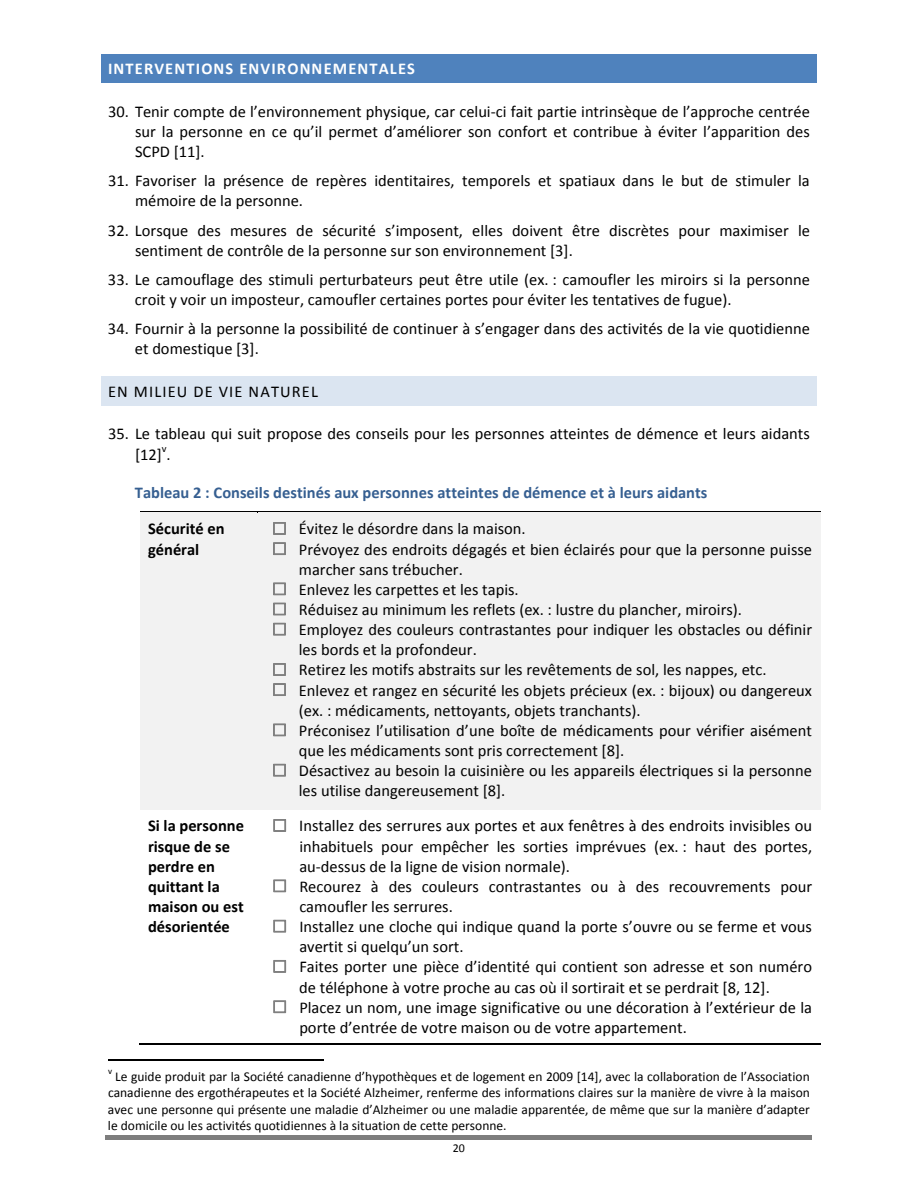
<style>
.page{position:relative;width:918px;height:1188px;background:#fff}
.page>*{position:absolute;margin:0;border:0;box-sizing:border-box;transform-origin:0 0}
.t1{font:16.5px/20.1px "Calibri";color:#000}
.t2{font:700 16.5px/20.1px "Calibri";color:#000}
.t3{font:700 16.5px "Calibri";color:#365f91}
.t4{font:700 16.5px "Calibri";letter-spacing:.07em;color:#fff}
.t5{font:16.5px "Calibri";letter-spacing:.07em;color:#000}
.t6{font:13.5px/16.5px "Calibri";color:#000;text-align:justify}
.t7{font:12px "Calibri";color:#000}
.t8{font:10.5px "Calibri";color:#000}
.t9{font:9px "Calibri";color:#000}
</style>
<div class="page">
<hr style="left:106px;top:1135px;width:706px;height:2px;background:#7e7e7e">
<hr style="left:106px;top:1138px;width:706px;height:1px;background:#7e7e7e">
<div style="left:106px;top:58px;width:706px;height:21px;background:#4f82bd"></div>
<hr style="left:101px;top:54px;width:716px;height:4px;background:#4f82bd">
<hr style="left:101px;top:79px;width:716px;height:4px;background:#4f82bd">
<div style="left:101px;top:58px;width:5px;height:21px;background:#4f82bd"></div>
<div style="left:812px;top:58px;width:5px;height:21px;background:#4f82bd"></div>
<div style="left:106px;top:381px;width:706px;height:20px;background:#dbe5f1"></div>
<hr style="left:101px;top:377px;width:716px;height:4px;background:#dbe5f1">
<div style="left:101px;top:401px;width:716px;height:5px;background:#dbe5f1"></div>
<div style="left:101px;top:381px;width:5px;height:20px;background:#dbe5f1"></div>
<div style="left:812px;top:381px;width:5px;height:20px;background:#dbe5f1"></div>
<div style="left:140px;top:513px;width:117px;height:297px;background:#f2f2f2"></div>
<div style="left:257px;top:513px;width:563px;height:297px;background:#f2f2f2"></div>
<hr style="left:140px;top:511px;width:117px;height:2px;background:#000">
<hr style="left:257px;top:511px;width:563px;height:2px;background:#000">
<hr style="left:139px;top:1043px;width:118px;height:2px;background:#000">
<hr style="left:256px;top:1043px;width:564px;height:2px;background:#000">
<hr style="left:108px;top:1059px;width:216px;height:2px;background:#000">
<p class="t4" style="left:108px;top:62px;width:308px">INTERVENTIONS ENVIRONNEMENTALES</p>
<p class="t1" style="left:135px;top:103px;width:676px;text-align:justify;text-indent:-27px">30. Tenir compte de l’environnement physique, car celui‐ci fait partie intrinsèque de l’approche centrée sur la personne en ce qu’il permet d’améliorer son confort et contribue à éviter l’apparition des SCPD [11].</p>
<p class="t1" style="left:135px;top:172px;width:676px;text-indent:-27px">31. Favoriser la présence de repères identitaires, temporels et spatiaux dans le but de stimuler la mémoire de la personne.</p>
<p class="t1" style="left:135px;top:221px;width:677px;text-indent:-27px">32. Lorsque des mesures de sécurité s’imposent, elles doivent être discrètes pour maximiser le sentiment de contrôle de la personne sur son environnement [3].</p>
<p class="t1" style="left:135px;top:271px;width:676px;text-indent:-27px">33. Le camouflage des stimuli perturbateurs peut être utile (ex. : camoufler les miroirs si la personne croit y voir un imposteur, camoufler certaines portes pour éviter les tentatives de fugue).</p>
<p class="t1" style="left:135px;top:320px;width:676px;text-indent:-27px">34. Fournir à la personne la possibilité de continuer à s’engager dans des activités de la vie quotidienne et domestique [3].</p>
<p class="t5" style="left:108px;top:385px;width:212px">EN MILIEU DE VIE NATUREL</p>
<p class="t1" style="left:135px;top:425px;width:676px;text-indent:-27px">35. Le tableau qui suit propose des conseils pour les personnes atteintes de démence et leurs aidants [12] .</p>
<p class="t8" style="left:162px;top:444px;width:6px">v</p>
<p class="t3" style="left:135px;top:485px;width:574px">Tableau 2 : Conseils destinés aux personnes atteintes de démence et à leurs aidants</p>
<p class="t2" style="left:148px;top:520px;width:78px">Sécurité en général</p>
<p class="t1" style="left:299px;top:520px;width:515px">Évitez le désordre dans la maison.<br>Prévoyez des endroits dégagés et bien éclairés pour que la personne puisse marcher sans trébucher.<br>Enlevez les carpettes et les tapis.<br>Réduisez au minimum les reflets (ex. : lustre du plancher, miroirs).<br>Employez des couleurs contrastantes pour indiquer les obstacles ou définir les bords et la profondeur.<br>Retirez les motifs abstraits sur les revêtements de sol, les nappes, etc.<br>Enlevez et rangez en sécurité les objets précieux (ex. : bijoux) ou dangereux (ex. : médicaments, nettoyants, objets tranchants).<br>Préconisez l’utilisation d’une boîte de médicaments pour vérifier aisément que les médicaments sont pris correctement [8].<br>Désactivez au besoin la cuisinière ou les appareils électriques si la personne les utilise dangereusement [8].</p>
<p class="t2" style="left:148px;top:817px;width:97px">Si la personne risque de se perdre en quittant la maison ou est désorientée</p>
<p class="t1" style="left:299px;top:817px;width:514px">Installez des serrures aux portes et aux fenêtres à des endroits invisibles ou inhabituels pour empêcher les sorties imprévues (ex. : haut des portes, au‐dessus de la ligne de vision normale).<br>Recourez à des couleurs contrastantes ou à des recouvrements pour camoufler les serrures.<br>Installez une cloche qui indique quand la porte s’ouvre ou se ferme et vous avertit si quelqu’un sort.<br>Faites porter une pièce d’identité qui contient son adresse et son numéro de téléphone à votre proche au cas où il sortirait et se perdrait [8, 12].<br>Placez un nom, une image significative ou une décoration à l’extérieur de la porte d’entrée de votre maison ou de votre appartement.</p>
<p class="t9" style="left:108px;top:1067px;width:6px">v</p>
<p class="t6" style="left:108px;top:1069px;width:703px;text-indent:7px">Le guide produit par la Société canadienne d’hypothèques et de logement en 2009 [14], avec la collaboration de l’Association canadienne des ergothérapeutes et la Société Alzheimer, renferme des informations claires sur la manière de vivre à la maison avec une personne qui présente une maladie d’Alzheimer ou une maladie apparentée, de même que sur la manière d’adapter le domicile ou les activités quotidiennes à la situation de cette personne.</p>
<p class="t7" style="left:453px;top:1143px;width:14px">20</p>
</div>
